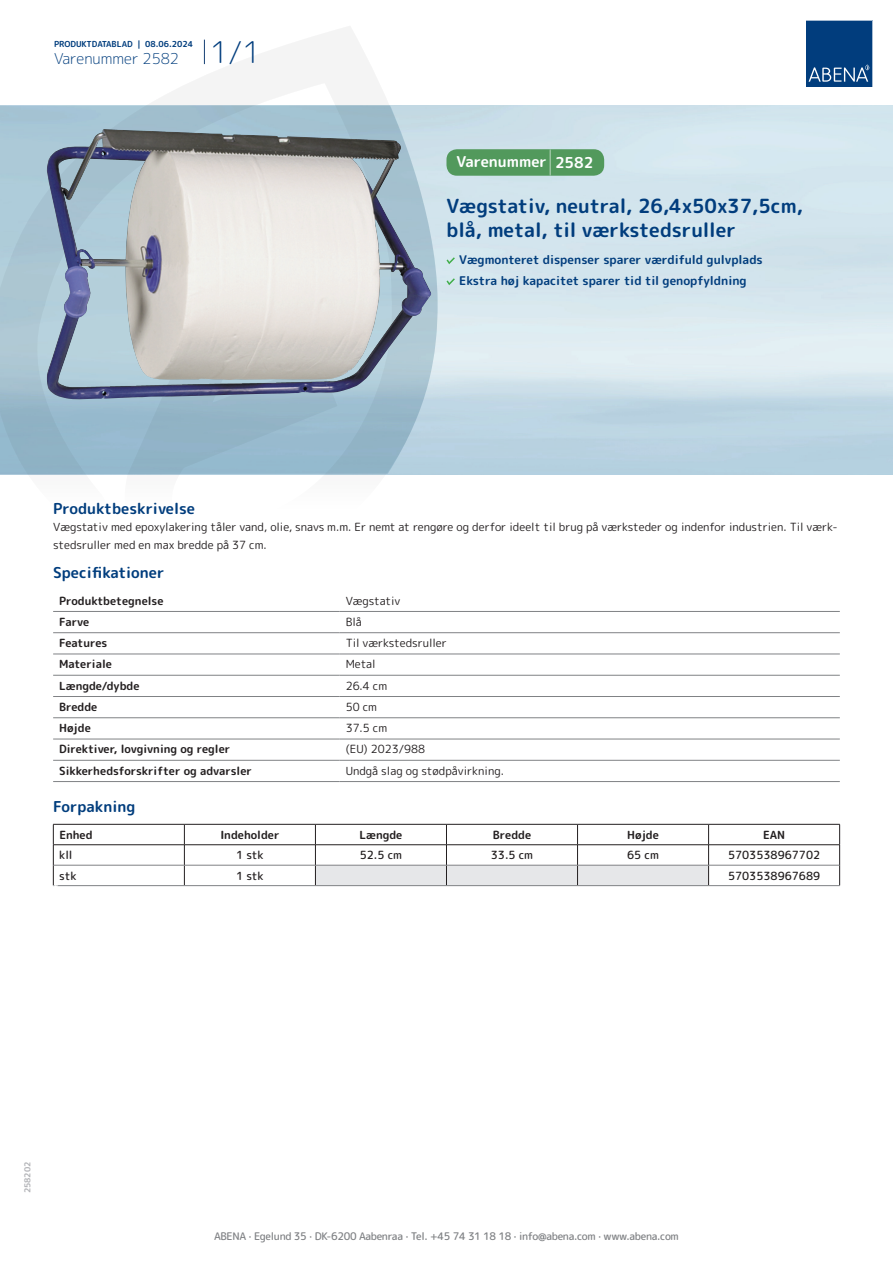
<style>
.page{position:relative;width:893px;height:1263px;background:#fff}
.page>*{position:absolute;margin:0;border:0;box-sizing:border-box;transform-origin:0 0}
.t1{font:700 19.5px/24px "Rounded Mplus 1 c";color:#013d7d}
.t2{font:700 15px "Rounded Mplus 1 c";color:#013d7d}
.t3{font:300 15px "Rounded Mplus 1 c";color:#013d7d}
.t4{font:700 15px "Rounded Mplus 1 c";color:#fff}
.t5{font:700 12px/21px "Rounded Mplus 1 c";color:#013d7d}
.t6{font:11.25px/18px "Rounded Mplus 1 c";color:#231f20}
.t7{font:700 11.25px "Rounded Mplus 1 c";color:#231f20}
.t8{font:500 11.25px "Rounded Mplus 1 c";color:#231f20}
.t9{font:500 10.5px "Rounded Mplus 1 c";letter-spacing:-.03em;color:#808285}
.t10{font:700 10.5px "Rounded Mplus 1 c";color:#fff}
.t11{font:700 8.25px "Rounded Mplus 1 c";color:#013d7d}
.t12{font:700 8.25px "Rounded Mplus 1 c";color:#b2b3b7}
.s1{font-size:30px}
.s2{font-size:25.5px}
</style>
<div class="page">
<svg style="left:0;top:26px;width:439px;height:449px"></svg>
<svg style="left:0;top:106px;width:438px;height:368px;background:#9fbecf"></svg>
<svg style="left:204px;top:40px;width:1px;height:24px"></svg>
<svg style="left:806px;top:20px;width:67px;height:67px;background:#144b86"></svg>
<img style="left:47px;top:129px;width:384px;height:270px">
<hr style="left:53px;top:611px;width:287px;height:1px;background:#808285">
<hr style="left:340px;top:611px;width:500px;height:1px;background:#808285">
<hr style="left:53px;top:632px;width:287px;height:1px;background:#808285">
<hr style="left:340px;top:632px;width:500px;height:1px;background:#808285">
<hr style="left:53px;top:654px;width:287px;height:1px;background:#808285">
<hr style="left:340px;top:654px;width:500px;height:1px;background:#808285">
<hr style="left:53px;top:675px;width:287px;height:1px;background:#808285">
<hr style="left:340px;top:675px;width:500px;height:1px;background:#808285">
<hr style="left:53px;top:696px;width:287px;height:1px;background:#808285">
<hr style="left:340px;top:696px;width:500px;height:1px;background:#808285">
<hr style="left:53px;top:717px;width:287px;height:1px;background:#808285">
<hr style="left:340px;top:717px;width:500px;height:1px;background:#808285">
<hr style="left:53px;top:739px;width:287px;height:1px;background:#808285">
<hr style="left:340px;top:739px;width:500px;height:1px;background:#808285">
<hr style="left:53px;top:760px;width:287px;height:1px;background:#808285">
<hr style="left:340px;top:760px;width:500px;height:1px;background:#808285">
<hr style="left:53px;top:781px;width:287px;height:1px;background:#808285">
<hr style="left:340px;top:781px;width:500px;height:1px;background:#808285">
<hr style="left:53px;top:824px;width:131px;height:1px;background:#231f20">
<hr style="left:184px;top:824px;width:131px;height:1px;background:#231f20">
<hr style="left:709px;top:824px;width:131px;height:1px;background:#231f20">
<hr style="left:53px;top:844px;width:131px;height:1px;background:#231f20">
<hr style="left:184px;top:844px;width:131px;height:1px;background:#231f20">
<hr style="left:709px;top:844px;width:131px;height:1px;background:#231f20">
<svg style="left:53px;top:824px;width:1px;height:61px"></svg>
<svg style="left:184px;top:824px;width:1px;height:61px"></svg>
<svg style="left:315px;top:824px;width:394px;height:61px"></svg>
<svg style="left:839px;top:824px;width:1px;height:61px"></svg>
<hr style="left:54px;top:865px;width:130px;height:1px;background:#808285">
<hr style="left:184px;top:865px;width:131px;height:1px;background:#808285">
<hr style="left:315px;top:865px;width:131px;height:1px;background:#808285">
<hr style="left:446px;top:865px;width:131px;height:1px;background:#808285">
<hr style="left:577px;top:865px;width:132px;height:1px;background:#808285">
<hr style="left:709px;top:865px;width:130px;height:1px;background:#808285">
<hr style="left:53px;top:885px;width:131px;height:1px;background:#808285">
<hr style="left:184px;top:885px;width:131px;height:1px;background:#808285">
<hr style="left:315px;top:885px;width:131px;height:1px;background:#808285">
<hr style="left:446px;top:885px;width:131px;height:1px;background:#808285">
<hr style="left:577px;top:885px;width:132px;height:1px;background:#808285">
<hr style="left:709px;top:885px;width:131px;height:1px;background:#808285">
<svg style="left:446px;top:257px;width:9px;height:7px"></svg>
<svg style="left:446px;top:278px;width:9px;height:7px"></svg>
<div style="left:446px;top:149px;width:158px;height:27px;background:#52995c;border-radius:10px"></div>
<p class="t11" style="left:54px;top:38px;width:141px">PRODUKTDATABLAD | 08.06.2024</p>
<h2 class="t3" style="left:54px;top:48px;width:208px">Varenummer 2582 <span class="s1">1/1</span></h2>
<h2 class="t4" style="left:457px;top:151px;width:138px">Varenummer <span class="s2">|</span> 2582</h2>
<h1 class="t1" style="left:446px;top:194px;width:358px">Vægstativ, neutral, 26,4x50x37,5cm, blå, metal, til værkstedsruller</h1>
<p class="t5" style="left:459px;top:249px;width:305px">Vægmonteret dispenser sparer værdifuld gulvplads<br>Ekstra høj kapacitet sparer tid til genopfyldning</p>
<h2 class="t2" style="left:53px;top:498px;width:143px">Produktbeskrivelse</h2>
<p class="t6" style="left:53px;top:517px;width:786px">Vægstativ med epoxylakering tåler vand, olie, snavs m.m. Er nemt at rengøre og derfor ideelt til brug på værksteder og indenfor industrien. Til værk&shy;stedsruller med en max bredde på 37 cm.</p>
<h2 class="t2" style="left:53px;top:562px;width:113px">Specifikationer</h2>
<p class="t7" style="left:59px;top:592px;width:106px">Produktbetegnelse</p>
<p class="t6" style="left:346px;top:591px;width:56px">Vægstativ</p>
<p class="t7" style="left:59px;top:614px;width:32px">Farve</p>
<p class="t6" style="left:346px;top:613px;width:18px">Blå</p>
<p class="t7" style="left:59px;top:635px;width:50px">Features</p>
<p class="t6" style="left:346px;top:634px;width:103px">Til værkstedsruller</p>
<p class="t7" style="left:59px;top:656px;width:54px">Materiale</p>
<p class="t6" style="left:346px;top:655px;width:31px">Metal</p>
<p class="t7" style="left:59px;top:678px;width:82px">Længde/dybde</p>
<p class="t6" style="left:346px;top:676px;width:43px">26.4 cm</p>
<p class="t7" style="left:59px;top:699px;width:40px">Bredde</p>
<p class="t6" style="left:346px;top:698px;width:33px">50 cm</p>
<p class="t7" style="left:59px;top:720px;width:33px">Højde</p>
<p class="t6" style="left:346px;top:719px;width:43px">37.5 cm</p>
<p class="t7" style="left:59px;top:741px;width:173px">Direktiver, lovgivning og regler</p>
<p class="t6" style="left:346px;top:740px;width:81px">(EU) 2023/988</p>
<p class="t7" style="left:59px;top:763px;width:194px">Sikkerhedsforskrifter og advarsler</p>
<p class="t6" style="left:346px;top:762px;width:160px">Undgå slag og stødpåvirkning.</p>
<h2 class="t2" style="left:53px;top:796px;width:84px">Forpakning</h2>
<p class="t7" style="left:59px;top:827px;width:35px">Enhed</p>
<p class="t7" style="left:220px;top:827px;width:61px">Indeholder</p>
<p class="t7" style="left:359px;top:827px;width:44px">Længde</p>
<p class="t7" style="left:493px;top:827px;width:40px">Bredde</p>
<p class="t7" style="left:627px;top:827px;width:33px">Højde</p>
<p class="t7" style="left:763px;top:827px;width:24px">EAN</p>
<p class="t8" style="left:59px;top:847px;width:15px">kll</p>
<p class="t8" style="left:236px;top:847px;width:29px">1 stk</p>
<p class="t8" style="left:360px;top:847px;width:44px">52.5 cm</p>
<p class="t8" style="left:491px;top:847px;width:44px">33.5 cm</p>
<p class="t8" style="left:627px;top:847px;width:33px">65 cm</p>
<p class="t8" style="left:728px;top:847px;width:94px">5703538967702</p>
<p class="t8" style="left:59px;top:867px;width:19px">stk</p>
<p class="t8" style="left:236px;top:867px;width:29px">1 stk</p>
<p class="t8" style="left:728px;top:867px;width:94px">5703538967689</p>
<p class="t10" style="left:53px;top:881px;width:7px">*</p>
<p class="t12" style="left:22px;top:1193px;width:33px;rotate:-90deg">258202</p>
<p class="t9" style="left:214px;top:1229px;width:466px">ABENA · Egelund 35 · DK-6200 Aabenraa · Tel. +45 74 31 18 18 · info@abena.com · www.abena.com</p>
</div>
